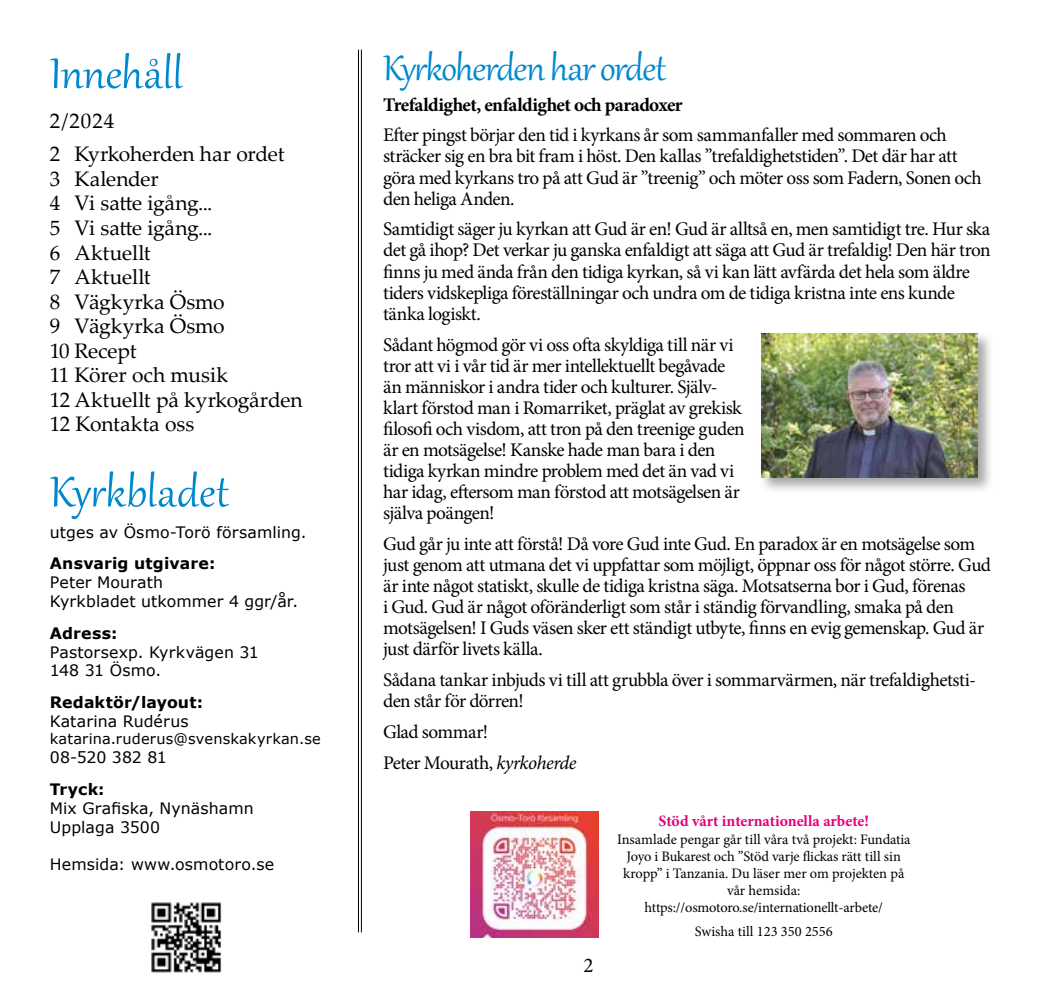
<style>
.page{position:relative;width:1042px;height:993px;background:#fff}
.page>*{position:absolute;margin:0;border:0;box-sizing:border-box;transform-origin:0 0}
.t1{font:52.5px "Gabriola";color:#0088cf}
.t2{font:43.75px "Gabriola";letter-spacing:-.025em;color:#0088cf}
.t3{font:21px/24.5px "Palatino Linotype";letter-spacing:-.01em;color:#000}
.t4{font:21px "Minion Pro";color:#000}
.t5{font:19.25px/21px "Minion Pro";letter-spacing:-.03em;color:#000}
.t6{font:700 19.25px "Minion Pro";letter-spacing:-.03em;color:#000}
.t7{font:15.75px/18.9px "Verdana";letter-spacing:.005em;color:#000}
.t8{font:700 15.75px "Verdana";letter-spacing:.01em;color:#000}
.t9{font:700 15.75px "Minion Pro";color:#e6007d}
.t10{font:14.53px "Verdana";letter-spacing:.01em;color:#000}
.t11{font:14.35px/17.2px "Minion Pro";letter-spacing:-.005em;color:#000;text-align:center}
.s1{font-style:italic}
</style>
<div class="page">
<hr style="left:361px;top:50px;width:1px;height:882px;background:#000">
<hr style="left:358px;top:50px;width:1px;height:882px;background:#000">
<img style="left:151px;top:902px;width:71px;height:71px">
<div style="left:759px;top:331px;width:235px;height:162px;background:#000;opacity:.35"></div>
<img style="left:761px;top:333px;width:216px;height:144px">
<img style="left:471px;top:811px;width:127px;height:126px">
<h1 class="t1" style="left:50px;top:39px;width:134px">Innehåll</h1>
<p class="t3" style="left:50px;top:103px;width:236px;line-height:33.2px">2/2024<br>2 Kyrkoherden har ordet</p>
<p class="t3" style="left:50px;top:166px;width:254px">3 Kalender<br>4 Vi satte igång...<br>5 Vi satte igång...<br>6 Aktuellt<br>7 Aktuellt<br>8 Vägkyrka Ösmo<br>9 Vägkyrka Ösmo<br>10 Recept<br>11 Körer och musik<br>12 Aktuellt på kyrkogården<br>12 Kontakta oss</p>
<h1 class="t1" style="left:50px;top:457px;width:180px">Kyrkbladet</h1>
<p class="t7" style="left:50px;top:522px;width:258px">utges av Ösmo-Torö församling.</p>
<p class="t8" style="left:50px;top:552px;width:167px">Ansvarig utgivare:</p>
<p class="t7" style="left:50px;top:572px;width:250px">Peter Mourath<br>Kyrkbladet utkommer 4 ggr/år.</p>
<p class="t8" style="left:50px;top:621px;width:69px">Adress:</p>
<p class="t7" style="left:50px;top:642px;width:211px">Pastorsexp. Kyrkvägen 31<br>148 31 Ösmo.</p>
<p class="t8" style="left:50px;top:691px;width:155px">Redaktör/layout:</p>
<p class="t7" style="left:50px;top:711px;width:140px">Katarina Rudérus</p>
<p class="t10" style="left:50px;top:728px;width:273px">katarina.ruderus@svenskakyrkan.se</p>
<p class="t7" style="left:50px;top:747px;width:119px">08-520 382 81</p>
<p class="t8" style="left:50px;top:777px;width:56px">Tryck:</p>
<p class="t7" style="left:50px;top:798px;width:205px">Mix Grafiska, Nynäshamn<br>Upplaga 3500</p>
<p class="t7" style="left:50px;top:854px;width:226px">Hemsida: www.osmotoro.se</p>
<h2 class="t2" style="left:383px;top:39px;width:284px">Kyrkoherden har ordet</h2>
<p class="t6" style="left:383px;top:91px;width:301px">Trefaldighet, enfaldighet och paradoxer</p>
<p class="t5" style="left:383px;top:125px;width:600px">Efter pingst börjar den tid i kyrkans år som sammanfaller med sommaren och sträcker sig en bra bit fram i höst. Den kallas ”trefaldighetstiden”. Det där har att göra med kyrkans tro på att Gud är ”treenig” och möter oss som Fadern, Sonen och den heliga Anden.</p>
<p class="t5" style="left:383px;top:219px;width:609px">Samtidigt säger ju kyrkan att Gud är en! Gud är alltså en, men samtidigt tre. Hur ska det gå ihop? Det verkar ju ganska enfaldigt att säga att Gud är trefaldig! Den här tron finns ju med ända från den tidiga kyrkan, så vi kan lätt avfärda det hela som äldre tiders vidskepliga föreställningar och undra om de tidiga kristna inte ens kunde tänka logiskt.</p>
<p class="t5" style="left:383px;top:334px;width:363px">Sådant högmod gör vi oss ofta skyldiga till när vi tror att vi i vår tid är mer intellektuellt begåvade än människor i andra tider och kulturer. Själv&shy;klart förstod man i Romarriket, präglat av grekisk filosofi och visdom, att tron på den treenige guden är en motsägelse! Kanske hade man bara i den tidiga kyrkan mindre problem med det än vad vi har idag, eftersom man förstod att motsägelsen är själva poängen!</p>
<p class="t5" style="left:383px;top:533px;width:609px">Gud går ju inte att förstå! Då vore Gud inte Gud. En paradox är en motsägelse som just genom att utmana det vi uppfattar som möjligt, öppnar oss för något större. Gud är inte något statiskt, skulle de tidiga kristna säga. Motsatserna bor i Gud, förenas<br>i Gud. Gud är något oföränderligt som står i ständig förvandling, smaka på den motsägelsen! I Guds väsen sker ett ständigt utbyte, finns en evig gemenskap. Gud är just därför livets källa.</p>
<p class="t5" style="left:383px;top:668px;width:594px">Sådana tankar inbjuds vi till att grubbla över i sommarvärmen, när trefaldighetsti&shy;den står för dörren!</p>
<p class="t5" style="left:383px;top:715px;width:195px;line-height:31px">Glad sommar!<br>Peter Mourath, <span class="s1">kyrkoherde</span></p>
<p class="t4" style="left:583px;top:950px;width:12px">2</p>
<p class="t9" style="left:658px;top:810px;width:212px">Stöd vårt internationella arbete!</p>
<p class="t11" style="left:617px;top:830px;width:295px">Insamlade pengar går till våra två projekt: Fundatia Joyo i Bukarest och ”Stöd varje flickas rätt till sin kropp” i Tanzania. Du läser mer om projekten på vår hemsida: https://osmotoro.se/internationellt-arbete/</p>
<p class="t11" style="left:695px;top:922px;width:139px">Swisha till 123 350 2556</p>
</div>
